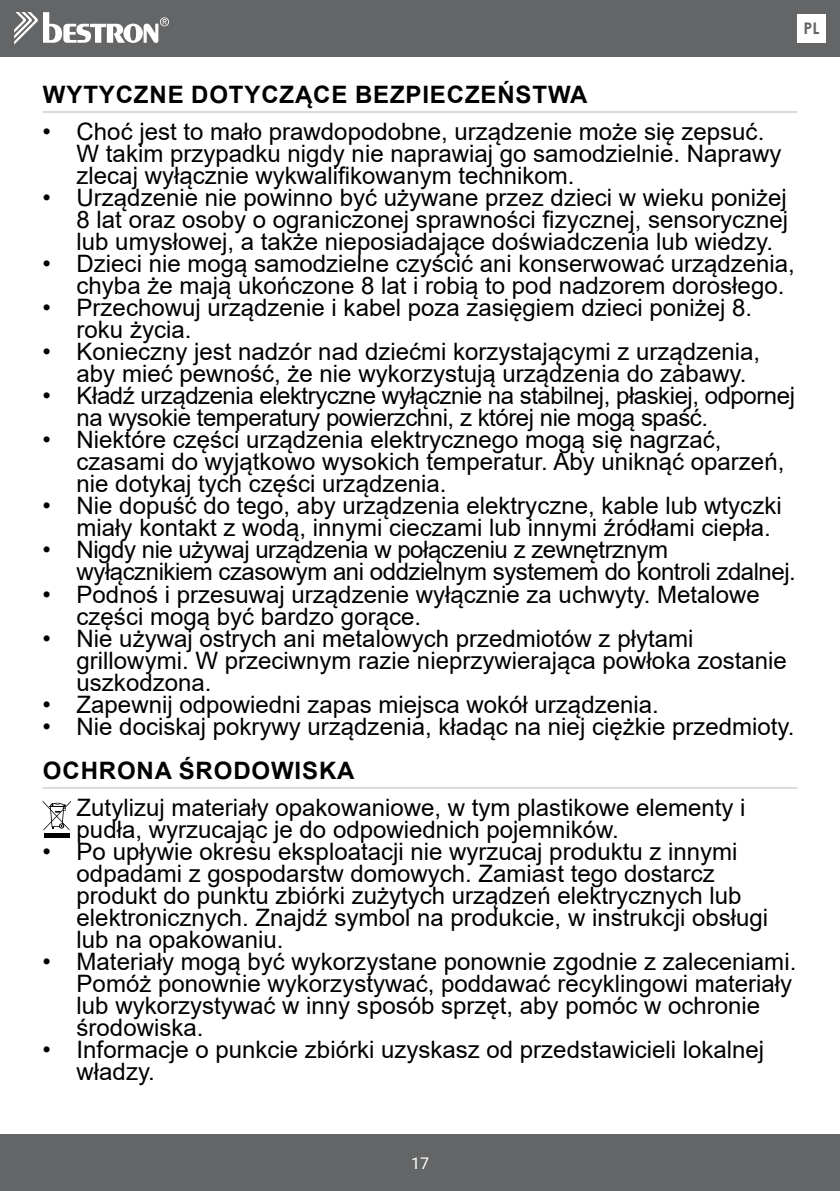
<style>
.page{position:relative;width:840px;height:1191px;background:#fff}
.page>*{position:absolute;margin:0;border:0;box-sizing:border-box;transform-origin:0 0}
.t1{font:24px/22px "Arial";color:#000}
.t2{font:24px/22px "Arial";letter-spacing:-.02em;color:#000}
.t3{font:700 24px "Arial";letter-spacing:.035em;color:#000}
.t4{font:16px "Roboto";color:#fff}
.t5{font:700 16px "Century Gothic";color:#646567}
</style>
<div class="page">
<hr style="left:43px;top:111px;width:754px;height:2px;background:#d9dadb">
<hr style="left:43px;top:787px;width:754px;height:2px;background:#d9dadb">
<div style="left:44px;top:833px;width:25px;height:5px;background:#000"></div>
<svg style="left:43px;top:801px;width:28px;height:29px"></svg>
<div style="left:0;top:0;width:839px;height:57px;background:#646567"></div>
<div style="left:0;top:1134px;width:839px;height:57px;background:#646567"></div>
<svg style="left:14px;top:12px;width:155px;height:33px"></svg>
<div style="left:797px;top:14px;width:28px;height:29px;background:#fff"></div>
<p class="t5" style="left:803px;top:19px;width:17px">PL</p>
<p class="t3" style="left:43px;top:77px;width:545px">WYTYCZNE DOTYCZĄCE BEZPIECZEŃSTWA</p>
<p class="t1" style="left:77px;top:123px;width:706px;text-indent:-34px">• Choć jest to mało prawdopodobne, urządzenie może się zepsuć.<br>W takim przypadku nigdy nie naprawiaj go samodzielnie. Naprawy zlecaj wyłącznie wykwalifikowanym technikom.</p>
<p class="t1" style="left:77px;top:189px;width:712px;text-align:justify;text-indent:-34px">• Urządzenie nie powinno być używane przez dzieci w wieku poniżej 8 lat oraz osoby o ograniczonej sprawności fizycznej, sensorycznej lub umysłowej, a także nieposiadające doświadczenia lub wiedzy.</p>
<p class="t1" style="left:77px;top:255px;width:719px;text-indent:-34px">• Dzieci nie mogą samodzielne czyścić ani konserwować urządzenia, chyba że mają ukończone 8 lat i robią to pod nadzorem dorosłego.</p>
<p class="t1" style="left:77px;top:299px;width:676px;text-indent:-34px">• Przechowuj urządzenie i kabel poza zasięgiem dzieci poniżej 8. roku życia.</p>
<p class="t1" style="left:77px;top:343px;width:684px;text-indent:-34px">• Konieczny jest nadzór nad dziećmi korzystającymi z urządzenia, aby mieć pewność, że nie wykorzystują urządzenia do zabawy.</p>
<p class="t2" style="left:77px;top:387px;width:719px;text-indent:-34px">• Kładź urządzenia elektryczne wyłącznie na stabilnej, płaskiej, odpornej na wysokie temperatury powierzchni, z której nie mogą spaść.</p>
<p class="t1" style="left:77px;top:431px;width:708px;text-indent:-34px">• Niektóre części urządzenia elektrycznego mogą się nagrzać, czasami do wyjątkowo wysokich temperatur. Aby uniknąć oparzeń, nie dotykaj tych części urządzenia.</p>
<p class="t1" style="left:77px;top:497px;width:706px;text-indent:-34px">• Nie dopuść do tego, aby urządzenia elektryczne, kable lub wtyczki miały kontakt z wodą, innymi cieczami lub innymi źródłami ciepła.</p>
<p class="t2" style="left:77px;top:541px;width:720px;text-indent:-34px">• Nigdy nie używaj urządzenia w połączeniu z zewnętrznym wyłącznikiem czasowym ani oddzielnym systemem do kontroli zdalnej.</p>
<p class="t1" style="left:77px;top:585px;width:684px;text-indent:-34px">• Podnoś i przesuwaj urządzenie wyłącznie za uchwyty. Metalowe części mogą być bardzo gorące.</p>
<p class="t1" style="left:77px;top:629px;width:711px;text-indent:-34px">• Nie używaj ostrych ani metalowych przedmiotów z płytami grillowymi. W przeciwnym razie nieprzywierająca powłoka zostanie uszkodzona.</p>
<p class="t1" style="left:43px;top:695px;width:617px">• Zapewnij odpowiedni zapas miejsca wokół urządzenia.</p>
<p class="t1" style="left:43px;top:717px;width:753px">• Nie dociskaj pokrywy urządzenia, kładąc na niej ciężkie przedmioty.</p>
<p class="t3" style="left:43px;top:753px;width:313px">OCHRONA ŚRODOWISKA</p>
<p class="t1" style="left:77px;top:796px;width:670px">Zutylizuj materiały opakowaniowe, w tym plastikowe elementy i pudła, wyrzucając je do odpowiednich pojemników.</p>
<p class="t1" style="left:77px;top:842px;width:692px;text-indent:-34px">• Po upływie okresu eksploatacji nie wyrzucaj produktu z innymi odpadami z gospodarstw domowych. Zamiast tego dostarcz produkt do punktu zbiórki zużytych urządzeń elektrycznych lub elektronicznych. Znajdź symbol na produkcie, w instrukcji obsługi lub na opakowaniu.</p>
<p class="t1" style="left:77px;top:952px;width:720px;text-indent:-34px">• Materiały mogą być wykorzystane ponownie zgodnie z zaleceniami.<br>Pomóż ponownie wykorzystywać, poddawać recyklingowi materiały lub wykorzystywać w inny sposób sprzęt, aby pomóc w ochronie środowiska.</p>
<p class="t1" style="left:77px;top:1040px;width:688px;text-indent:-34px">• Informacje o punkcie zbiórki uzyskasz od przedstawicieli lokalnej władzy.</p>
<p class="t4" style="left:411px;top:1156px;width:19px">17</p>
</div>
